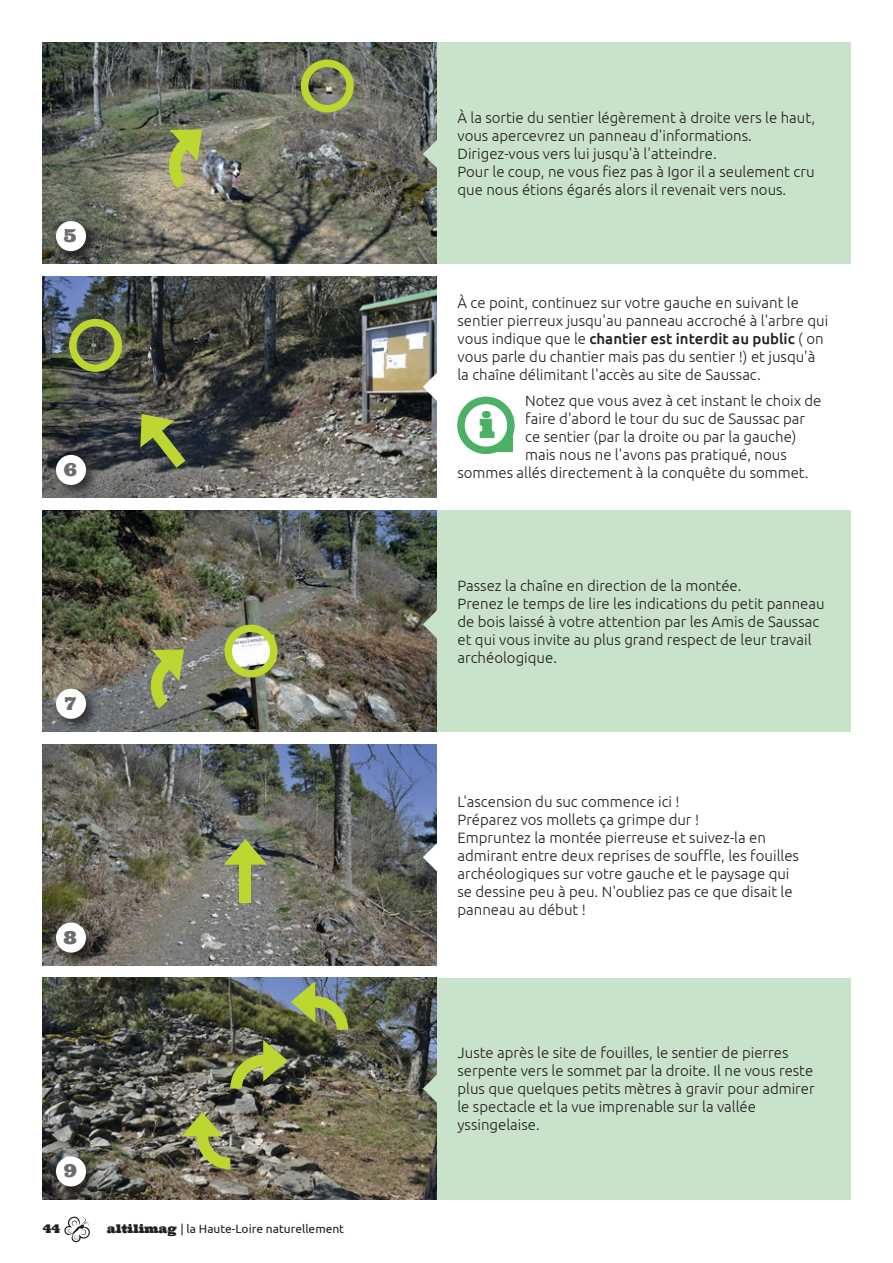
<style>
.page{position:relative;width:893px;height:1263px;background:#fff}
.page>*{position:absolute;margin:0;border:0;box-sizing:border-box;transform-origin:0 0}
.t1{font:35.7px "Ultra";color:#4cb167}
.t2{font:18px "Ultra";color:#6e6c6b}
.t3{font:300 15px/18px "Ubuntu";color:#231f20}
.t4{font:12px "Ubuntu";color:#231f20}
.t5{font:12px "Ultra";color:#231f20}
.s1{font-family:"Ultra"}
.s2{font-weight:500}
</style>
<div class="page">
<svg style="left:64px;top:1216px;width:26px;height:26px"></svg>
<div style="left:436px;top:43px;width:414px;height:221px;background:#c9e2ca"></div>
<img style="left:43px;top:43px;width:393px;height:221px">
<div style="left:54px;top:219px;width:46px;height:46px;background:#231f20;opacity:.75"></div>
<div style="left:56px;top:221px;width:30px;height:30px;background:#fff;border-radius:50%"></div>
<div style="left:436px;top:510px;width:414px;height:221px;background:#c9e2ca"></div>
<img style="left:43px;top:510px;width:393px;height:221px">
<div style="left:54px;top:687px;width:46px;height:46px;background:#231f20;opacity:.75"></div>
<div style="left:56px;top:689px;width:30px;height:30px;background:#fff;border-radius:50%"></div>
<img style="left:43px;top:744px;width:393px;height:221px">
<div style="left:54px;top:921px;width:46px;height:46px;background:#231f20;opacity:.75"></div>
<div style="left:56px;top:922px;width:30px;height:31px;background:#fff;border-radius:50%"></div>
<div style="left:436px;top:978px;width:414px;height:221px;background:#c9e2ca"></div>
<img style="left:43px;top:978px;width:393px;height:221px">
<div style="left:54px;top:1155px;width:46px;height:45px;background:#231f20;opacity:.75"></div>
<div style="left:56px;top:1156px;width:30px;height:30px;background:#fff;border-radius:50%"></div>
<img style="left:43px;top:276px;width:393px;height:222px">
<div style="left:54px;top:453px;width:46px;height:46px;background:#231f20;opacity:.75"></div>
<div style="left:56px;top:455px;width:30px;height:30px;background:#fff;border-radius:50%"></div>
<svg style="left:147px;top:649px;width:37px;height:59px"></svg>
<svg style="left:230px;top:1040px;width:58px;height:49px"></svg>
<svg style="left:291px;top:981px;width:57px;height:49px"></svg>
<svg style="left:181px;top:1112px;width:49px;height:57px"></svg>
<svg style="left:423px;top:352px;width:14px;height:69px"></svg>
<svg style="left:423px;top:823px;width:14px;height:69px"></svg>
<svg style="left:423px;top:119px;width:14px;height:69px"></svg>
<svg style="left:423px;top:590px;width:14px;height:69px"></svg>
<svg style="left:423px;top:1054px;width:14px;height:69px"></svg>
<div style="left:69px;top:319px;width:53px;height:53px;border:8px solid #bed630;border-radius:50%"></div>
<div style="left:301px;top:60px;width:53px;height:52px;border:8px solid #bed630;border-radius:50%"></div>
<div style="left:225px;top:625px;width:52px;height:52px;border:8px solid #bed630;border-radius:50%"></div>
<div style="left:240px;top:852px;width:11px;height:51px;background:#bed630"></div>
<svg style="left:224px;top:839px;width:43px;height:26px"></svg>
<svg style="left:140px;top:414px;width:46px;height:54px"></svg>
<div style="left:457px;top:397px;width:58px;height:57px;border:8px solid #4cb167;border-radius:50%"></div>
<svg style="left:495px;top:434px;width:18px;height:18px"></svg>
<svg style="left:165px;top:129px;width:37px;height:59px"></svg>
<p class="t2" style="left:64px;top:224px;width:14px">5</p>
<p class="t2" style="left:64px;top:458px;width:15px">6</p>
<p class="t2" style="left:65px;top:692px;width:13px">7</p>
<p class="t2" style="left:64px;top:925px;width:15px">8</p>
<p class="t2" style="left:64px;top:1159px;width:15px">9</p>
<p class="t5" style="left:43px;top:1221px;width:19px">44</p>
<p class="t4" style="left:107px;top:1221px;width:239px"><span class="s1">altilimag</span> | la Haute-Loire naturellement</p>
<p class="t3" style="left:457px;top:108px;width:359px">À la sortie du sentier légèrement à droite vers le haut, vous apercevrez un panneau d'informations.<br>Dirigez-vous vers lui jusqu'à l'atteindre.<br>Pour le coup, ne vous fiez pas à Igor il a seulement cru que nous étions égarés alors il revenait vers nous.</p>
<p class="t3" style="left:457px;top:293px;width:372px">À ce point, continuez sur votre gauche en suivant le sentier pierreux jusqu'au panneau accroché à l'arbre qui vous indique que le <span class="s2">chantier est interdit au public</span> ( on vous parle du chantier mais pas du sentier !) et jusqu'à la chaîne délimitant l'accès au site de Saussac.</p>
<p class="t3" style="left:525px;top:391px;width:298px">Notez que vous avez à cet instant le choix de</p>
<p class="t3" style="left:525px;top:409px;width:281px">faire d'abord le tour du suc de Saussac par</p>
<p class="t3" style="left:525px;top:427px;width:273px">ce sentier (par la droite ou par la gauche)</p>
<p class="t3" style="left:525px;top:445px;width:263px">mais nous ne l'avons pas pratiqué, nous</p>
<p class="t3" style="left:457px;top:463px;width:353px">sommes allés directement à la conquête du sommet.</p>
<h1 class="t1" style="left:478px;top:402px;width:18px">i</h1>
<p class="t3" style="left:457px;top:576px;width:369px">Passez la chaîne en direction de la montée.<br>Prenez le temps de lire les indications du petit panneau de bois laissé à votre attention par les Amis de Saussac et qui vous invite au plus grand respect de leur travail archéologique.</p>
<p class="t3" style="left:457px;top:792px;width:343px">L'ascension du suc commence ici !<br>Préparez vos mollets ça grimpe dur !<br>Empruntez la montée pierreuse et suivez-la en admirant entre deux reprises de souffle, les fouilles archéologiques sur votre gauche et le paysage qui se dessine peu à peu. N'oubliez pas ce que disait le panneau au début !</p>
<p class="t3" style="left:457px;top:1043px;width:359px">Juste après le site de fouilles, le sentier de pierres serpente vers le sommet par la droite. Il ne vous reste plus que quelques petits mètres à gravir pour admirer le spectacle et la vue imprenable sur la vallée yssingelaise.</p>
</div>
